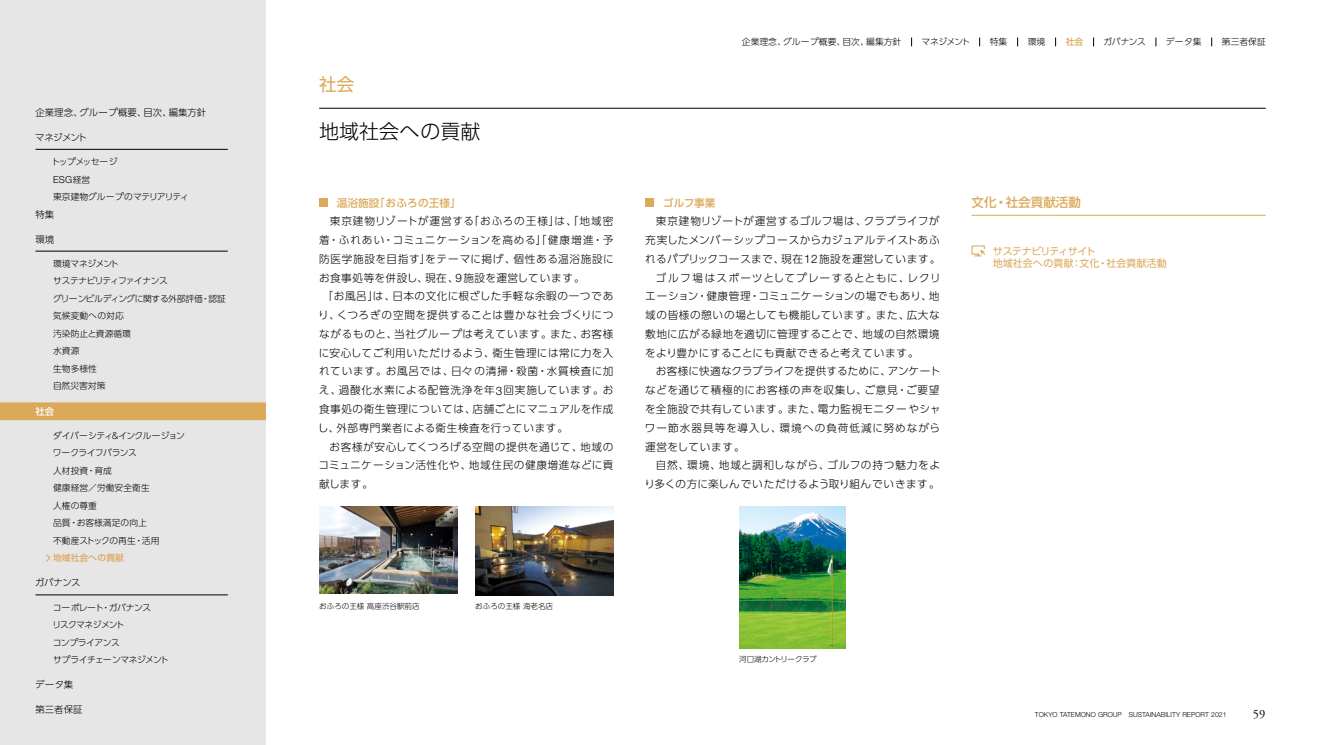
<style>
.page{position:relative;width:1319px;height:745px;background:#fff}
.page>*{position:absolute;margin:0;border:0;box-sizing:border-box;transform-origin:0 0}
.t1{font:300 20px "UD Shin Go Pro";letter-spacing:.005em;color:#000}
.t2{font:17.5px "UD Shin Go Pro";color:#dba95a}
.t3{font:500 12.5px "UD Shin Go Pro";letter-spacing:.005em;color:#dba95a}
.t4{font:12.5px "Adobe Garamond Pro";color:#000}
.t5{font:300 10.62px "UD Shin Go Pro";letter-spacing:.05em;color:#000}
.t6{font:300 10.62px "UD Shin Go Pro";letter-spacing:.085em;color:#000}
.t7{font:300 10.62px "UD Shin Go Pro";letter-spacing:.09em;color:#000}
.t8{font:300 10.62px "UD Shin Go Pro";letter-spacing:.07em;color:#000}
.t9{font:300 10.62px "UD Shin Go Pro";letter-spacing:.025em;color:#000}
.t10{font:300 10.62px "UD Shin Go Pro";color:#000}
.t11{font:300 10.62px "UD Shin Go Pro";letter-spacing:.095em;color:#000}
.t12{font:500 10.62px "UD Shin Go Pro";letter-spacing:.005em;color:#dba95a}
.t13{font:10px/12.5px "UD Shin Go Pro";letter-spacing:.005em;color:#dba95a}
.t14{font:300 9.62px "Helvetica Neue LT Std";color:#000}
.t15{font:300 9.38px "UD Shin Go Pro";letter-spacing:.005em;color:#000}
.t16{font:500 9.38px "UD Shin Go Pro";color:#fff}
.t17{font:300 8.75px/17.5px "UD Shin Go Pro";letter-spacing:.005em;color:#000}
.t18{font:300 8.75px/17.5px "UD Shin Go Pro";letter-spacing:-.015em;color:#000}
.t19{font:300 8.75px/17.5px "UD Shin Go Pro";letter-spacing:-.055em;color:#000}
.t20{font:500 8.75px "UD Shin Go Pro";letter-spacing:.005em;color:#dba95a}
.t21{font:300 8.75px "UD Shin Go Pro";letter-spacing:-.06em;color:#000}
.t22{font:300 7.5px "UD Shin Go Pro";letter-spacing:.005em;color:#000}
.t23{font:300 7.5px "UD Shin Go Pro";letter-spacing:-.06em;color:#000}
.t24{font:300 6.88px "Helvetica Neue LT Std";letter-spacing:.005em;color:#000}
.s1{font-family:"UD Shin Go Pro";font-size:8.75px}
.s2{font-family:"Helvetica Neue LT Std";font-size:11.75px}
</style>
<div class="page">
<div style="left:0;top:0;width:266px;height:744px;background:#e6e6e6"></div>
<div style="left:319px;top:198px;width:9px;height:8px;background:#dba95a"></div>
<div style="left:645px;top:198px;width:9px;height:8px;background:#dba95a"></div>
<img style="left:739px;top:506px;width:106px;height:142px">
<img style="left:319px;top:506px;width:138px;height:87px">
<img style="left:475px;top:506px;width:138px;height:89px">
<hr style="left:971px;top:215px;width:294px;height:1px;background:#dba95a">
<svg style="left:971px;top:245px;width:14px;height:12px"></svg>
<hr style="left:319px;top:108px;width:946px;height:1px;background:#000">
<hr style="left:35px;top:149px;width:193px;height:1px;background:#000">
<hr style="left:35px;top:251px;width:193px;height:1px;background:#000">
<div style="left:0;top:402px;width:266px;height:18px;background:#dba95a"></div>
<hr style="left:35px;top:594px;width:193px;height:1px;background:#000">
<svg style="left:46px;top:554px;width:5px;height:8px"></svg>
<p class="t15" style="left:35px;top:105px;width:172px">企業理念、グループ概要、目次、編集方針</p>
<p class="t15" style="left:35px;top:130px;width:53px">マネジメント</p>
<p class="t21" style="left:52px;top:154px;width:67px">トップメッセージ</p>
<p class="t14" style="left:53px;top:173px;width:39px">ESG<span class="s1">経営</span></p>
<p class="t17" style="left:53px;top:187px;width:137px">東京建物グループのマテリアリティ</p>
<p class="t15" style="left:35px;top:207px;width:20px">特集</p>
<p class="t15" style="left:35px;top:231px;width:20px">環境</p>
<p class="t18" style="left:53px;top:254px;width:174px">環境マネジメント<br>サステナビリティファイナンス<br>グリーンビルディングに関する外部評価・認証気候変動への対応<br>汚染防止と資源循環<br>水資源<br>生物多様性<br>自然災害対策</p>
<p class="t16" style="left:35px;top:403px;width:20px">社会</p>
<p class="t17" style="left:53px;top:426px;width:133px">ダイバーシティ＆インクルージョンワークライフバランス<br>人材投資・育成<br>健康経営／労働安全衛生<br>人権の尊重<br>品質・お客様満足の向上<br>不動産ストックの再生・活用</p>
<p class="t20" style="left:53px;top:550px;width:72px">地域社会への貢献</p>
<p class="t15" style="left:35px;top:575px;width:47px">ガバナンス</p>
<p class="t19" style="left:52px;top:597px;width:118px">コーポレート・ガバナンス<br>リスクマネジメント<br>コンプライアンス<br>サプライチェーンマネジメント</p>
<p class="t15" style="left:35px;top:676px;width:39px">データ集</p>
<p class="t15" style="left:35px;top:701px;width:48px">第三者保証</p>
<h2 class="t2" style="left:319px;top:70px;width:37px">社会</h2>
<h1 class="t1" style="left:319px;top:115px;width:163px">地域社会への貢献</h1>
<p class="t12" style="left:337px;top:194px;width:126px">温浴施設「おふろの王様」</p>
<p class="t7" style="left:330px;top:212px;width:285px">東京建物リゾートが運営する「おふろの王様」は、「地域密</p>
<p class="t6" style="left:319px;top:231px;width:296px">着・ふれあい・コミュニケーションを高める」「健康増進・予</p>
<p class="t8" style="left:319px;top:250px;width:296px">防医学施設を目指す」をテーマに掲げ、個性ある温浴施設に</p>
<p class="t5" style="left:319px;top:269px;width:267px">お食事処等を併設し、現在、<span class="s2">9</span>施設を運営しています。</p>
<p class="t5" style="left:322px;top:287px;width:292px">「お風呂」は、日本の文化に根ざした手軽な余暇の一つであ</p>
<p class="t5" style="left:318px;top:306px;width:297px">り、くつろぎの空間を提供することは豊かな社会づくりにつ</p>
<p class="t5" style="left:319px;top:325px;width:296px">ながるものと、当社グループは考えています。また、お客様</p>
<p class="t5" style="left:319px;top:344px;width:296px">に安心してご利用いただけるよう、衛生管理には常に力を入</p>
<p class="t5" style="left:319px;top:362px;width:296px">れています。お風呂では、日々の清掃・殺菌・水質検査に加</p>
<p class="t5" style="left:319px;top:381px;width:296px">え、過酸化水素による配管洗浄を年<span class="s2">3</span>回実施しています。お</p>
<p class="t5" style="left:319px;top:400px;width:296px">食事処の衛生管理については、店舗ごとにマニュアルを作成</p>
<p class="t5" style="left:318px;top:419px;width:252px">し、外部専門業者による衛生検査を行っています。</p>
<p class="t5" style="left:329px;top:437px;width:285px">お客様が安心してくつろげる空間の提供を通じて、地域の</p>
<p class="t5" style="left:318px;top:456px;width:296px">コミュニケーション活性化や、地域住民の健康増進などに貢</p>
<p class="t5" style="left:319px;top:475px;width:56px">献します。</p>
<p class="t17" style="left:741px;top:33px;width:161px">企業理念、グループ概要、目次、編集方針</p>
<p class="t18" style="left:921px;top:33px;width:50px">マネジメント</p>
<p class="t18" style="left:989px;top:33px;width:19px">特集</p>
<p class="t18" style="left:1027px;top:33px;width:19px">環境</p>
<p class="t20" style="left:1065px;top:35px;width:19px">社会</p>
<p class="t18" style="left:1103px;top:33px;width:44px">ガバナンス</p>
<p class="t18" style="left:1165px;top:33px;width:37px">データ集</p>
<p class="t18" style="left:1221px;top:33px;width:45px">第三者保証</p>
<p class="t12" style="left:663px;top:194px;width:54px">ゴルフ事業</p>
<p class="t5" style="left:656px;top:212px;width:285px">東京建物リゾートが運営するゴルフ場は、クラブライフが</p>
<p class="t9" style="left:645px;top:231px;width:296px">充実したメンバーシップコースからカジュアルテイストあふ</p>
<p class="t5" style="left:645px;top:250px;width:296px">れるパブリックコースまで、現在<span class="s2">12</span>施設を運営しています。</p>
<p class="t6" style="left:655px;top:269px;width:286px">ゴルフ場はスポーツとしてプレーするとともに、レクリ</p>
<p class="t5" style="left:645px;top:287px;width:296px">エーション・健康管理・コミュニケーションの場でもあり、地</p>
<p class="t5" style="left:645px;top:306px;width:296px">域の皆様の憩いの場としても機能しています。また、広大な</p>
<p class="t5" style="left:645px;top:325px;width:296px">敷地に広がる緑地を適切に管理することで、地域の自然環境</p>
<p class="t5" style="left:645px;top:344px;width:275px">をより豊かにすることにも貢献できると考えています。</p>
<p class="t10" style="left:655px;top:362px;width:286px">お客様に快適なクラブライフを提供するために、アンケート</p>
<p class="t5" style="left:645px;top:381px;width:296px">などを通じて積極的にお客様の声を収集し、ご意見・ご要望</p>
<p class="t5" style="left:645px;top:400px;width:297px">を全施設で共有しています。また、電力監視モニターやシャ</p>
<p class="t11" style="left:644px;top:419px;width:296px">ワー節水器具等を導入し、環境への負荷低減に努めながら</p>
<p class="t5" style="left:645px;top:437px;width:101px">運営をしています。</p>
<p class="t5" style="left:655px;top:456px;width:286px">自然、環境、地域と調和しながら、ゴルフの持つ魅力をよ</p>
<p class="t5" style="left:644px;top:475px;width:297px">り多くの方に楽しんでいただけるよう取り組んでいきます。</p>
<p class="t3" style="left:971px;top:191px;width:111px">文化・社会貢献活動</p>
<p class="t13" style="left:992px;top:244px;width:175px">サステナビリティサイト<br>地域社会への貢献：文化・社会貢献活動</p>
<p class="t22" style="left:319px;top:600px;width:102px">おふろの王様高座渋谷駅前店</p>
<p class="t22" style="left:475px;top:600px;width:79px">おふろの王様海老名店</p>
<p class="t23" style="left:739px;top:653px;width:79px">河口湖カントリークラブ</p>
<p class="t24" style="left:1034px;top:709px;width:193px">TOKYO TATEMONO GROUP SUSTAINABILITY REPORT 2021</p>
<p class="t4" style="left:1252px;top:706px;width:14px">59</p>
</div>
